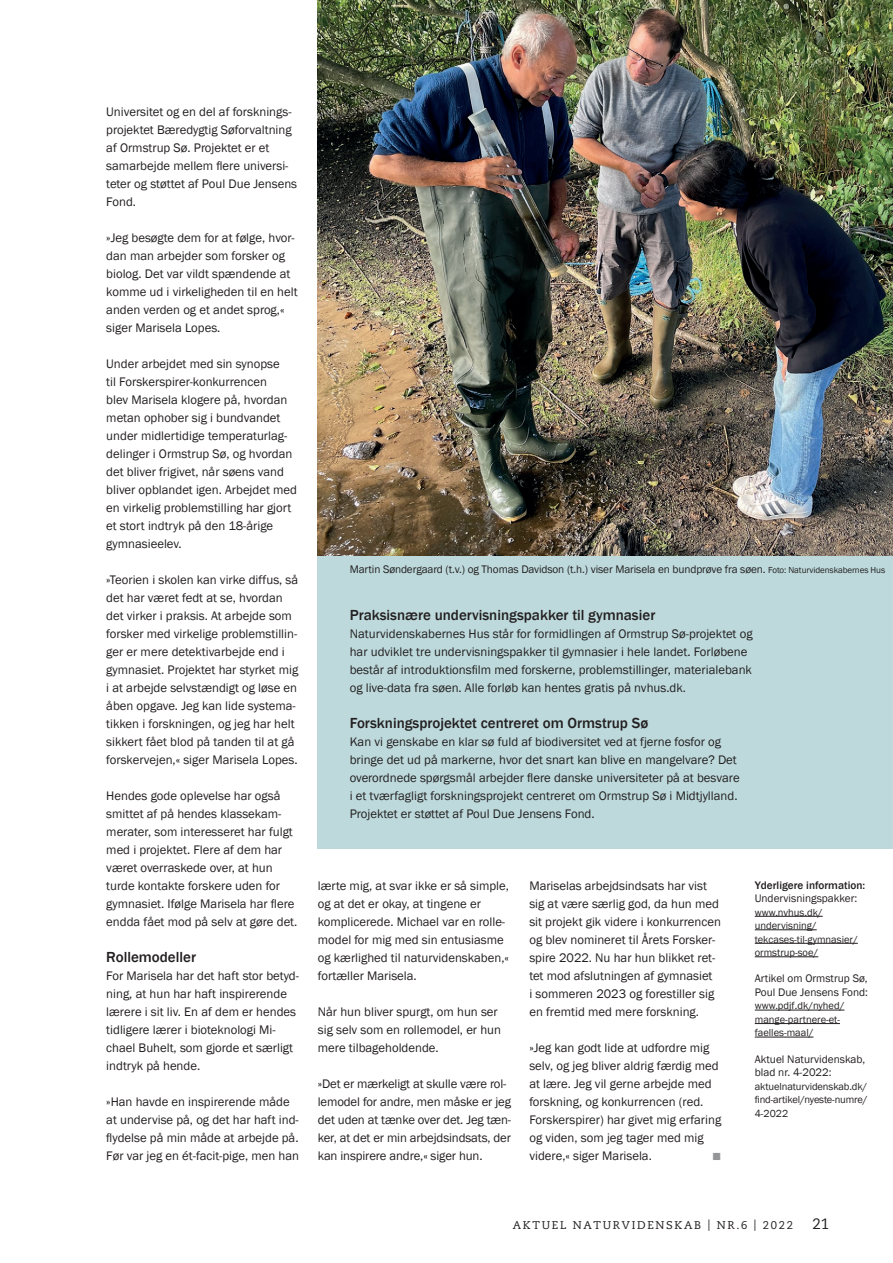
<style>
.page{position:relative;width:893px;height:1263px;background:#fff}
.page>*{position:absolute;margin:0;border:0;box-sizing:border-box;transform-origin:0 0}
.t1{font:500 15px "Franklin Gothic";color:#231f20}
.t2{font:15px "Caecilia";color:#231f20}
.t3{font:12.75px/18px "Franklin Gothic";color:#231f20}
.t4{font:12.3px "Wingdings";color:#939598}
.t5{font:11.25px/13.5px "Franklin Gothic";color:#231f20}
.t6{font:11.25px "Caecilia";letter-spacing:.15em;color:#231f20}
.t7{font:500 11.25px "Franklin Gothic";color:#231f20}
.t8{font:10.5px/13.5px "Franklin Gothic";color:#231f20}
.s1{font-size:9px}
</style>
<div class="page">
<div style="left:318px;top:512px;width:575px;height:336px;background:#bdd9db"></div>
<img style="left:318px;top:0;width:575px;height:555px">
<hr style="left:755px;top:916px;width:68px;height:1px;background:#231f20">
<hr style="left:755px;top:929px;width:62px;height:1px;background:#231f20">
<hr style="left:755px;top:943px;width:103px;height:1px;background:#231f20">
<hr style="left:755px;top:956px;width:63px;height:1px;background:#231f20">
<hr style="left:755px;top:1010px;width:89px;height:1px;background:#231f20">
<hr style="left:755px;top:1023px;width:85px;height:1px;background:#231f20">
<hr style="left:755px;top:1037px;width:58px;height:1px;background:#231f20">
<p class="t3" style="left:106px;top:103px;width:192px">Universitet og en del af forsknings&shy;projektet Bæredygtig Søforvaltning af Ormstrup Sø. Projektet er et samarbejde mellem flere universi&shy;teter og støttet af Poul Due Jensens<br>Fond.</p>
<p class="t3" style="left:106px;top:229px;width:193px">»Jeg besøgte dem for at følge, hvor&shy;dan man arbejder som forsker og biolog. Det var vildt spændende at komme ud i virkeligheden til en helt anden verden og et andet sprog,« siger Marisela Lopes.</p>
<p class="t3" style="left:106px;top:355px;width:192px">Under arbejdet med sin synopse<br>til Forskerspirer-konkurrencen<br>blev Marisela klogere på, hvordan metan ophober sig i bundvandet under midlertidige temperaturlag&shy;delinger i Ormstrup Sø, og hvordan det bliver frigivet, når søens vand bliver opblandet igen. Arbejdet med en virkelig problemstilling har gjort et stort indtryk på den 18-årige gymnasieelev.</p>
<p class="t3" style="left:106px;top:571px;width:193px">»Teorien i skolen kan virke diffus, så det har været fedt at se, hvordan det virker i praksis. At arbejde som forsker med virkelige problemstillin&shy;ger er mere detektivarbejde end i gymnasiet. Projektet har styrket mig i at arbejde selvstændigt og løse en åben opgave. Jeg kan lide systema&shy;tikken i forskningen, og jeg har helt sikkert fået blod på tanden til at gå forskervejen,« siger Marisela Lopes.</p>
<p class="t3" style="left:106px;top:787px;width:192px">Hendes gode oplevelse har også smittet af på hendes klassekam&shy;merater, som interesseret har fulgt med i projektet. Flere af dem har været overraskede over, at hun turde kontakte forskere uden for gymnasiet. Ifølge Marisela har flere endda fået mod på selv at gøre det.</p>
<p class="t1" style="left:106px;top:948px;width:91px">Rollemodeller</p>
<p class="t3" style="left:106px;top:967px;width:194px">For Marisela har det haft stor betyd&shy;ning, at hun har haft inspirerende lærere i sit liv. En af dem er hendes tidligere lærer i bioteknologi Mi&shy;chael Buhelt, som gjorde et særligt indtryk på hende.</p>
<p class="t3" style="left:106px;top:1093px;width:194px">»Han havde en inspirerende måde at undervise på, og det har haft ind&shy;flydelse på min måde at arbejde på.<br>Før var jeg en ét-facit-pige, men han</p>
<p class="t5" style="left:350px;top:562px;width:537px">Martin Søndergaard (t.v.) og Thomas Davidson (t.h.) viser Marisela en bundprøve fra søen. <span class="s1">Foto: Naturvidenskabernes Hus</span></p>
<p class="t1" style="left:350px;top:606px;width:307px">Praksisnære undervisningspakker til gymnasier</p>
<p class="t3" style="left:350px;top:625px;width:404px">Naturvidenskabernes Hus står for formidlingen af Ormstrup Sø-projektet og har udviklet tre undervisningspakker til gymnasier i hele landet. Forløbene består af introduktionsfilm med forskerne, problemstillinger, materialebank og live-data fra søen. Alle forløb kan hentes gratis på nvhus.dk.</p>
<p class="t1" style="left:350px;top:714px;width:300px">Forskningsprojektet centreret om Ormstrup Sø</p>
<p class="t3" style="left:350px;top:733px;width:391px">Kan vi genskabe en klar sø fuld af biodiversitet ved at fjerne fosfor og bringe det ud på markerne, hvor det snart kan blive en mangelvare? Det overordnede spørgsmål arbejder flere danske universiteter på at besvare i et tværfagligt forskningsprojekt centreret om Ormstrup Sø i Midtjylland.<br>Projektet er støttet af Poul Due Jensens Fond.</p>
<p class="t3" style="left:318px;top:877px;width:193px">lærte mig, at svar ikke er så simple, og at det er okay, at tingene er komplicerede. Michael var en rolle&shy;model for mig med sin entusiasme og kærlighed til naturvidenskaben,« fortæller Marisela.</p>
<p class="t3" style="left:318px;top:1003px;width:185px">Når hun bliver spurgt, om hun ser sig selv som en rollemodel, er hun mere tilbageholdende.</p>
<p class="t3" style="left:318px;top:1075px;width:195px">»Det er mærkeligt at skulle være rol&shy;lemodel for andre, men måske er jeg det uden at tænke over det. Jeg tæn&shy;ker, at det er min arbejdsindsats, der kan inspirere andre,« siger hun.</p>
<p class="t3" style="left:529px;top:877px;width:193px">Mariselas arbejdsindsats har vist sig at være særlig god, da hun med sit projekt gik videre i konkurrencen og blev nomineret til Årets Forsker&shy;spire 2022. Nu har hun blikket ret&shy;tet mod afslutningen af gymnasiet<br>i sommeren 2023 og forestiller sig en fremtid med mere forskning.</p>
<p class="t3" style="left:529px;top:1039px;width:193px">»Jeg kan godt lide at udfordre mig selv, og jeg bliver aldrig færdig med at lære. Jeg vil gerne arbejde med forskning, og konkurrencen (red.<br>Forskerspirer) har givet mig erfaring og viden, som jeg tager med mig videre,« siger Marisela.</p>
<p class="t4" style="left:712px;top:1150px;width:11px">■</p>
<p class="t7" style="left:755px;top:878px;width:112px">Yderligere information:</p>
<p class="t5" style="left:755px;top:892px;width:104px">Undervisningspakker:</p>
<p class="t8" style="left:755px;top:905px;width:105px">www.nvhus.dk/ undervisning/ tekcases-til-gymnasier/ ormstrup-soe/</p>
<p class="t5" style="left:755px;top:972px;width:115px">Artikel om Ormstrup Sø,<br>Poul Due Jensens Fond:</p>
<p class="t8" style="left:755px;top:999px;width:91px">www.pdjf.dk/nyhed/ mange-partnere-et&shy;faelles-maal/</p>
<p class="t5" style="left:755px;top:1052px;width:112px">Aktuel Naturvidenskab, blad nr. 4-2022:</p>
<p class="t8" style="left:755px;top:1079px;width:114px;text-align:justify">aktuelnaturvidenskab.dk/ find-artikel/nyeste-numre/ 4-2022</p>
<p class="t6" style="left:513px;top:1218px;width:282px">AKTUEL NATURVIDENSKAB | NR.6 | 2022</p>
<p class="t2" style="left:812px;top:1215px;width:18px">21</p>
</div>
